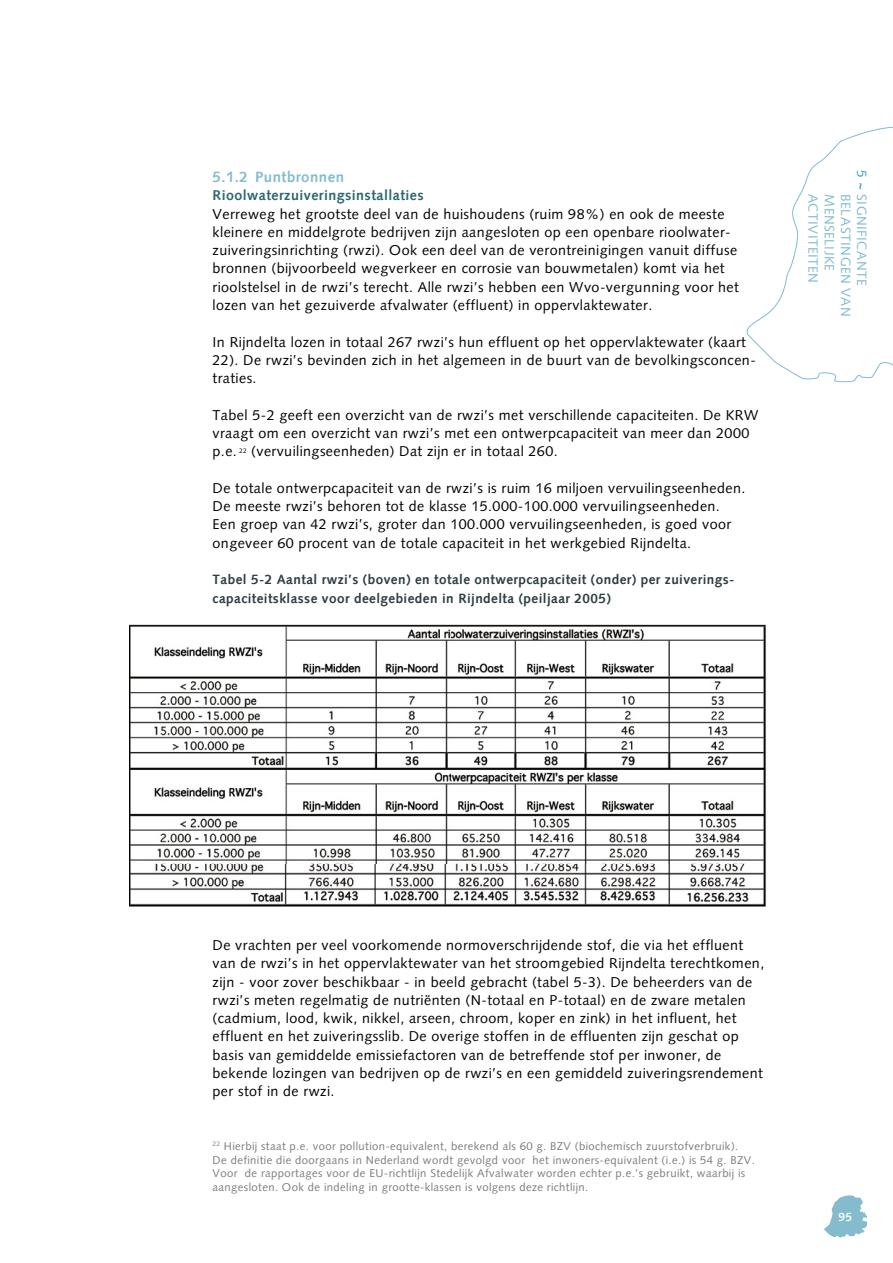
<style>
.page{position:relative;width:893px;height:1263px;background:#fff}
.page>*{position:absolute;margin:0;border:0;box-sizing:border-box;transform-origin:0 0}
.t1{font:700 15px "VW Syntax Adobe";letter-spacing:.02em;color:#84bcce}
.t2{font:14.25px/18.3px "VW Syntax Adobe";letter-spacing:.02em;color:#000}
.t3{font:700 14.25px "VW Syntax Adobe";letter-spacing:.02em;color:#2e6672}
.t4{font:700 13.5px/18.3px "VW Syntax Adobe";letter-spacing:.02em;color:#2c3e42}
.t5{font:13.5px "VW Syntax Adobe";letter-spacing:.025em;color:#84bcce}
.t6{font:700 12px "VW Syntax Adobe";color:#fff}
.t7{font:11.25px/13.5px "VW Syntax Adobe";letter-spacing:.025em;color:#7b7c7c}
.s1{color:#3ea3b9}
.s2{font-weight:700;color:#3ea3b9}
</style>
<div class="page">
<svg style="left:746px;top:126px;width:147px;height:256px"></svg>
<svg style="left:824px;top:1195px;width:43px;height:42px"></svg>
<img style="left:129px;top:624px;width:638px;height:283px">
<p class="t1" style="left:213px;top:168px;width:133px">5.1.2 Puntbronnen</p>
<p class="t3" style="left:213px;top:187px;width:213px">Rioolwaterzuiveringsinstallaties</p>
<p class="t2" style="left:213px;top:205px;width:528px">Verreweg het grootste deel van de huishoudens (ruim 98%) en ook de meeste kleinere en middelgrote bedrijven zijn aangesloten op een openbare rioolwater&shy;zuiveringsinrichting (rwzi). Ook een deel van de verontreinigingen vanuit diffuse bronnen (bijvoorbeeld wegverkeer en corrosie van bouwmetalen) komt via het rioolstelsel in de rwzi’s terecht. Alle rwzi’s hebben een Wvo-vergunning voor het lozen van het gezuiverde afvalwater (effluent) in oppervlaktewater.</p>
<p class="t2" style="left:213px;top:333px;width:545px">In Rijndelta lozen in totaal 267 rwzi’s hun effluent op het oppervlaktewater (kaart<br>22). De rwzi’s bevinden zich in het algemeen in de buurt van de bevolkingsconcen&shy;traties.</p>
<p class="t2" style="left:213px;top:406px;width:548px">Tabel 5-2 geeft een overzicht van de rwzi’s met verschillende capaciteiten. De KRW vraagt om een overzicht van rwzi’s met een ontwerpcapaciteit van meer dan 2000 p.e. <sup>22</sup> (vervuilingseenheden) Dat zijn er in totaal 260.</p>
<p class="t2" style="left:213px;top:479px;width:534px">De totale ontwerpcapaciteit van de rwzi’s is ruim 16 miljoen vervuilingseenheden.<br>De meeste rwzi’s behoren tot de klasse 15.000-100.000 vervuilingseenheden.<br>Een groep van 42 rwzi’s, groter dan 100.000 vervuilingseenheden, is goed voor ongeveer 60 procent van de totale capaciteit in het werkgebied Rijndelta.</p>
<p class="t4" style="left:213px;top:571px;width:523px">Tabel 5-2 Aantal rwzi’s (boven) en totale ontwerpcapaciteit (onder) per zuiverings&shy;capaciteitsklasse voor deelgebieden in Rijndelta (peiljaar 2005)</p>
<p class="t5" style="left:870px;top:170px;width:117px;rotate:90deg"><span class="s1">5</span> <span class="s2">~</span> SIGNIFICANTE</p>
<p class="t5" style="left:821px;top:194px;width:91px;rotate:90deg">ACTIVITEITEN</p>
<p class="t5" style="left:837px;top:194px;width:79px;rotate:90deg">MENSELIJKE</p>
<p class="t5" style="left:854px;top:194px;width:124px;rotate:90deg">BELASTINGEN VAN</p>
<p class="t2" style="left:213px;top:936px;width:553px">De vrachten per veel voorkomende normoverschrijdende stof, die via het effluent van de rwzi’s in het oppervlaktewater van het stroomgebied Rijndelta terechtkomen, zijn - voor zover beschikbaar - in beeld gebracht (tabel 5-3). De beheerders van de rwzi’s meten regelmatig de nutriënten (N-totaal en P-totaal) en de zware metalen (cadmium, lood, kwik, nikkel, arseen, chroom, koper en zink) in het influent, het effluent en het zuiveringsslib. De overige stoffen in de effluenten zijn geschat op basis van gemiddelde emissiefactoren van de betreffende stof per inwoner, de bekende lozingen van bedrijven op de rwzi’s en een gemiddeld zuiveringsrendement per stof in de rwzi.</p>
<p class="t7" style="left:213px;top:1139px;width:544px"><sup>22</sup> Hierbij staat p.e. voor pollution-equivalent, berekend als 60 g. BZV (biochemisch zuurstofverbruik).<br>De definitie die doorgaans in Nederland wordt gevolgd voor het inwoners-equivalent (i.e.) is 54 g. BZV.<br>Voor de rapportages voor de EU-richtlijn Stedelijk Afvalwater worden echter p.e.’s gebruikt, waarbij is aangesloten. Ook de indeling in grootte-klassen is volgens deze richtlijn.</p>
<p class="t6" style="left:839px;top:1210px;width:15px">95</p>
</div>
